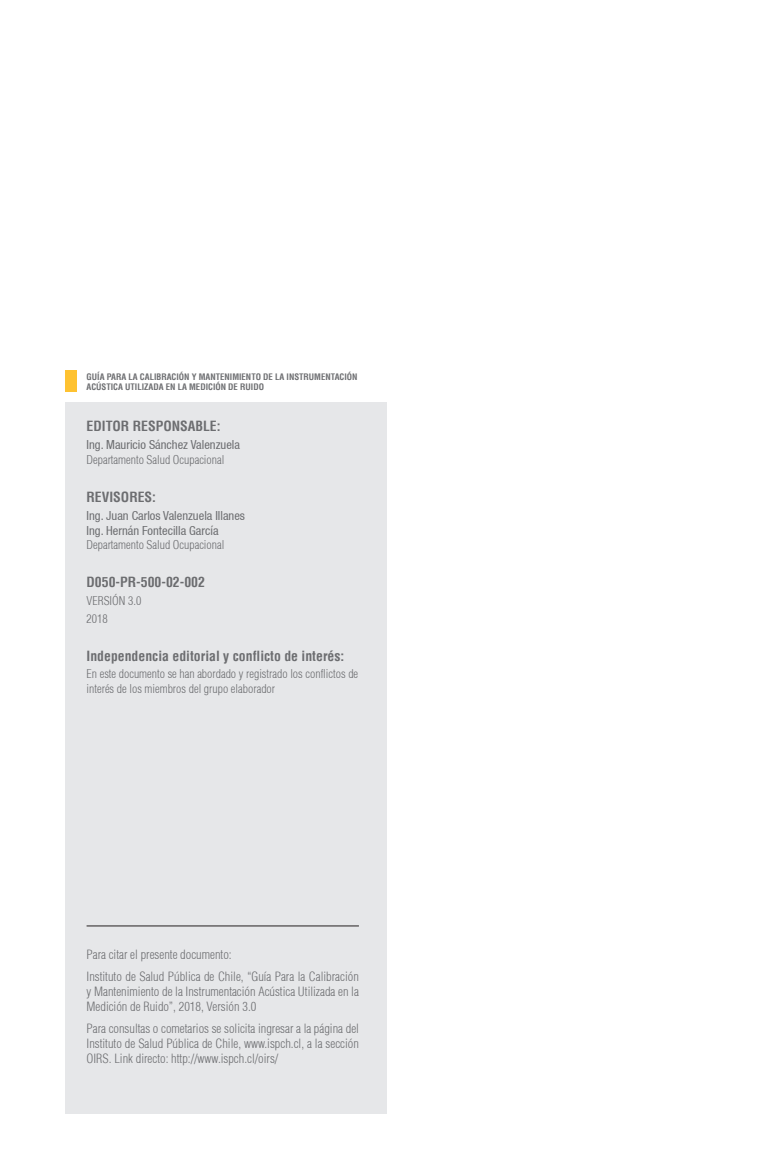
<style>
.page{position:relative;width:765px;height:1170px;background:#fff}
.page>*{position:absolute;margin:0;border:0;box-sizing:border-box;transform-origin:0 0}
.titulo{font:700 condensed 13.75px "Helvetica";color:#6c6d70}
.texto_normal{font:300 condensed 12.5px/15px "Helvetica";color:#6c6d70;text-align:justify}
.nombre{font:condensed 12.5px "Helvetica 57";color:#6c6d70}
.texto_bajada{font:300 condensed 11.88px/14.2px "Helvetica";color:#6c6d70}
.titulo_00{font:700 condensed 8.75px "Helvetica";color:#6c6d70}
</style>
<div class="page">
<div style="left:66px;top:402px;width:321px;height:711px;background:#e6e7e9"></div>
<div style="left:66px;top:370px;width:11px;height:22px;background:#fec231"></div>
<hr style="left:87px;top:925px;width:272px;height:1px;background:#231f20">
<p class="titulo_00" style="left:87px;top:371px;width:272px">GUÍA PARA LA CALIBRACIÓN Y MANTENIMIENTO DE LA INSTRUMENTACIÓN</p>
<p class="titulo_00" style="left:87px;top:381px;width:179px">ACÚSTICA UTILIZADA EN LA MEDICIÓN DE RUIDO</p>
<p class="titulo" style="left:87px;top:417px;width:136px">EDITOR RESPONSABLE:</p>
<p class="nombre" style="left:87px;top:438px;width:155px">Ing. Mauricio Sánchez Valenzuela</p>
<p class="texto_bajada" style="left:87px;top:452px;width:139px">Departamento Salud Ocupacional</p>
<p class="titulo" style="left:87px;top:488px;width:71px">REVISORES:</p>
<p class="nombre" style="left:87px;top:508px;width:160px">Ing. Juan Carlos Valenzuela Illanes</p>
<p class="nombre" style="left:87px;top:523px;width:134px">Ing. Hernán Fontecilla García</p>
<p class="texto_bajada" style="left:87px;top:538px;width:139px">Departamento Salud Ocupacional</p>
<p class="titulo" style="left:87px;top:573px;width:120px">D050-PR-500-02-002</p>
<p class="texto_bajada" style="left:87px;top:593px;width:56px">VERSIÓN 3.0</p>
<p class="texto_bajada" style="left:87px;top:611px;width:23px">2018</p>
<p class="titulo" style="left:87px;top:647px;width:259px">Independencia editorial y conflicto de interés:</p>
<p class="texto_bajada" style="left:87px;top:667px;width:273px">En este documento se han abordado y registrado los conflictos de interés de los miembros del grupo elaborador</p>
<p class="texto_normal" style="left:87px;top:946px;width:147px">Para citar el presente documento:</p>
<p class="texto_normal" style="left:87px;top:968px;width:274px">Instituto de Salud Pública de Chile, “Guía Para la Calibración y Mantenimiento de la Instrumentación Acústica Utilizada en la Medición de Ruido”, 2018, Versión 3.0</p>
<p class="texto_normal" style="left:87px;top:1020px;width:274px">Para consultas o cometarios se solicita ingresar a la página del Instituto de Salud Pública de Chile, www.ispch.cl, a la sección OIRS. Link directo: http://www.ispch.cl/oirs/</p>
</div>
